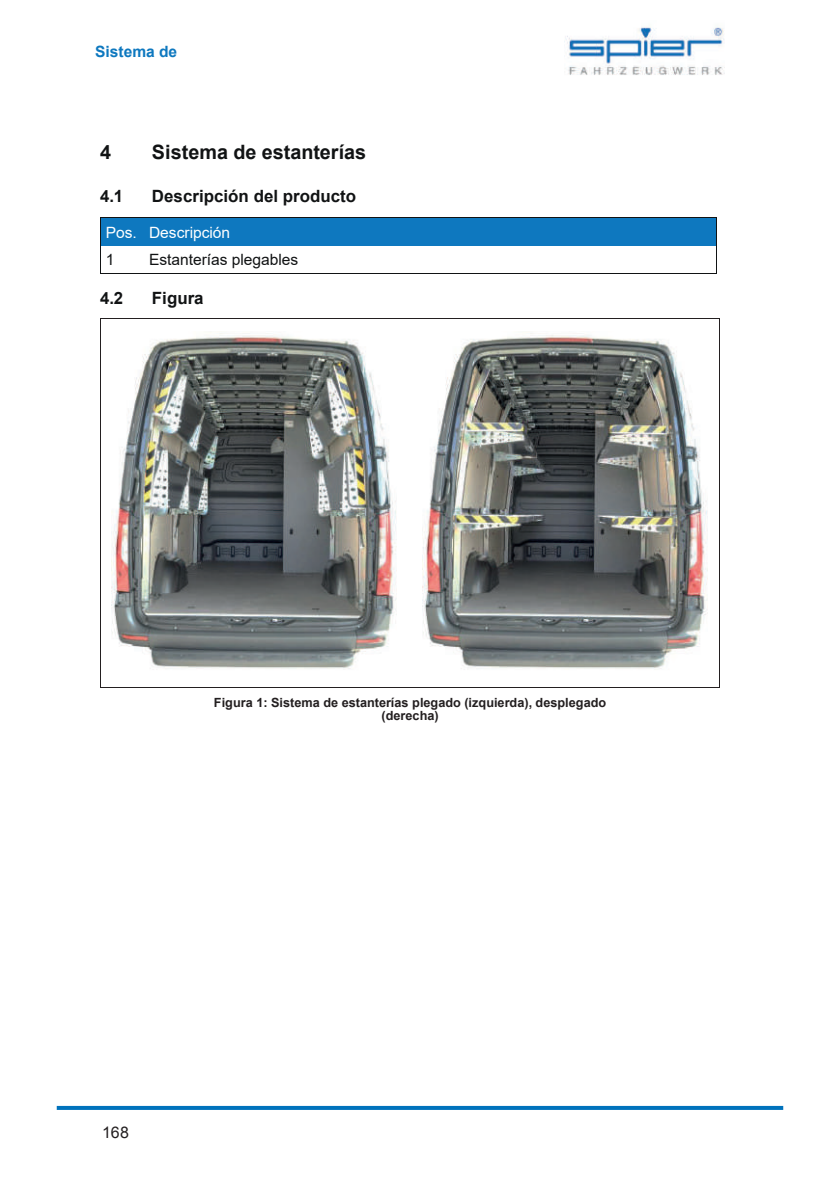
<style>
.page{position:relative;width:840px;height:1191px;background:#fff}
.page>*{position:absolute;margin:0;border:0;box-sizing:border-box;transform-origin:0 0}
.t1{font:700 19.8px "Arial";color:#111314}
.t2{font:700 17px "Arial";color:#111314}
.t3{font:16px "Arial";color:#231f20}
.t4{font:15.6px "Arial";color:#111314}
.t5{font:15.6px "Arial";color:#fff}
.t6{font:700 15.6px "Arial";color:#0e78bf}
.t7{font:700 12.6px/13.2px "Arial";color:#231f20;text-align:center}
</style>
<div class="page">
<img style="left:564px;top:27px;width:160px;height:48px">
<div style="left:101px;top:217px;width:42px;height:29px;background:#0e78bf"></div>
<div style="left:143px;top:217px;width:572px;height:29px;background:#0e78bf"></div>
<hr style="left:101px;top:217px;width:42px;height:1px;background:#111314">
<hr style="left:143px;top:217px;width:572px;height:1px;background:#111314">
<svg style="left:100px;top:217px;width:1px;height:57px"></svg>
<hr style="left:101px;top:273px;width:42px;height:1px;background:#111314">
<hr style="left:142px;top:273px;width:573px;height:1px;background:#111314">
<svg style="left:715px;top:217px;width:1px;height:57px"></svg>
<hr style="left:101px;top:318px;width:618px;height:1px;background:#231f20">
<hr style="left:100px;top:319px;width:1px;height:368px;background:#231f20">
<hr style="left:719px;top:319px;width:1px;height:368px;background:#231f20">
<hr style="left:102px;top:687px;width:617px;height:1px;background:#231f20">
<img style="left:112px;top:332px;width:284px;height:337px">
<img style="left:423px;top:333px;width:284px;height:336px">
<svg style="left:57px;top:1106px;width:725px;height:4px;background:#0474bd"></svg>
<p class="t6" style="left:95px;top:40px;width:84px">Sistema de</p>
<h1 class="t1" style="left:100px;top:138px;width:12px">4</h1>
<h1 class="t1" style="left:152px;top:138px;width:215px">Sistema de estanterías</h1>
<h2 class="t2" style="left:100px;top:184px;width:25px">4.1</h2>
<h2 class="t2" style="left:152px;top:184px;width:205px">Descripción del producto</h2>
<p class="t5" style="left:106px;top:221px;width:126px">Pos. Descripción</p>
<p class="t4" style="left:106px;top:249px;width:10px">1</p>
<p class="t4" style="left:149px;top:249px;width:151px">Estanterías plegables</p>
<h2 class="t2" style="left:100px;top:286px;width:25px">4.2</h2>
<h2 class="t2" style="left:152px;top:286px;width:53px">Figura</h2>
<p class="t7" style="left:214px;top:696px;width:393px">Figura 1: Sistema de estanterías plegado (izquierda), desplegado (derecha)</p>
<p class="t3" style="left:102px;top:1121px;width:28px">168</p>
</div>
